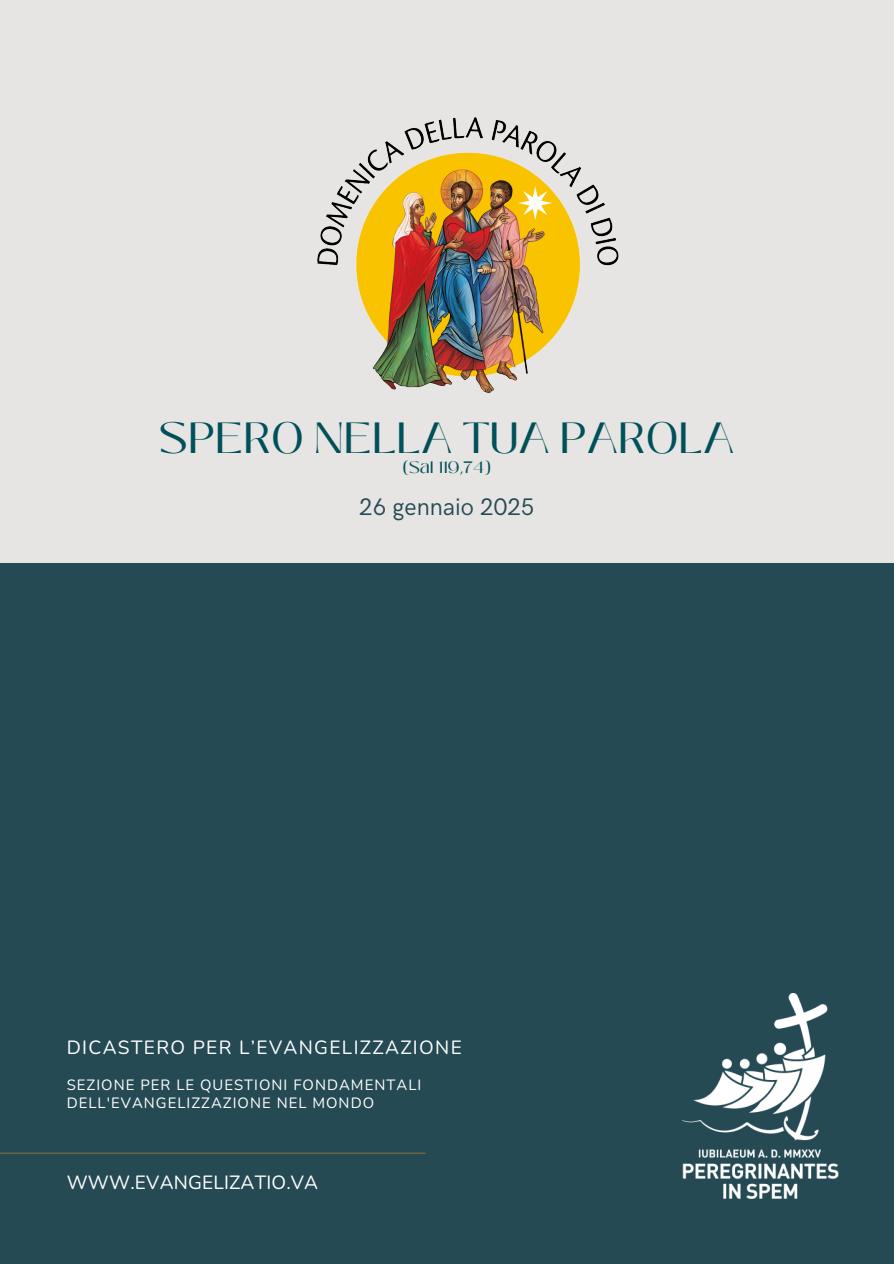
<style>
.page{position:relative;width:894px;height:1264px;background:#fff}
.page>*{position:absolute;margin:0;border:0;box-sizing:border-box;transform-origin:0 0}
.t1{font:43.5px "Black Mango";color:#005059}
.t2{font:24px "HK Grotesk";color:#264a54}
.t3{font:19.05px "Nunito";letter-spacing:.07em;color:#fff}
.t4{font:19.05px "Nunito";letter-spacing:.01em;color:#fff}
.t5{font:16.5px "Black Mango";color:#005059}
.t6{font:14.85px/17.4px "Nunito";letter-spacing:.07em;color:#fff}
</style>
<div class="page">
<div style="left:0;top:0;width:893px;height:1263px;background:#e6e5e4"></div>
<div style="left:0;top:563px;width:893px;height:700px;background:#264a54"></div>
<hr style="left:0;top:1152px;width:425px;height:1px;background:#896c3c">
<img style="left:682px;top:993px;width:156px;height:204px">
<img style="left:317px;top:117px;width:302px;height:276px">
<h1 class="t1" style="left:159px;top:405px;width:576px">SPERO NELLA TUA PAROLA</h1>
<p class="t5" style="left:402px;top:455px;width:90px">(Sal 119,74)</p>
<p class="t2" style="left:359px;top:493px;width:177px">26 gennaio 2025</p>
<h3 class="t3" style="left:67px;top:1035px;width:396px">DICASTERO PER L’EVANGELIZZAZIONE</h3>
<h3 class="t6" style="left:67px;top:1076px;width:356px">SEZIONE PER LE QUESTIONI FONDAMENTALI<br>DELL'EVANGELIZZAZIONE NEL MONDO</h3>
<p class="t4" style="left:67px;top:1169px;width:253px">WWW.EVANGELIZATIO.VA</p>
</div>
